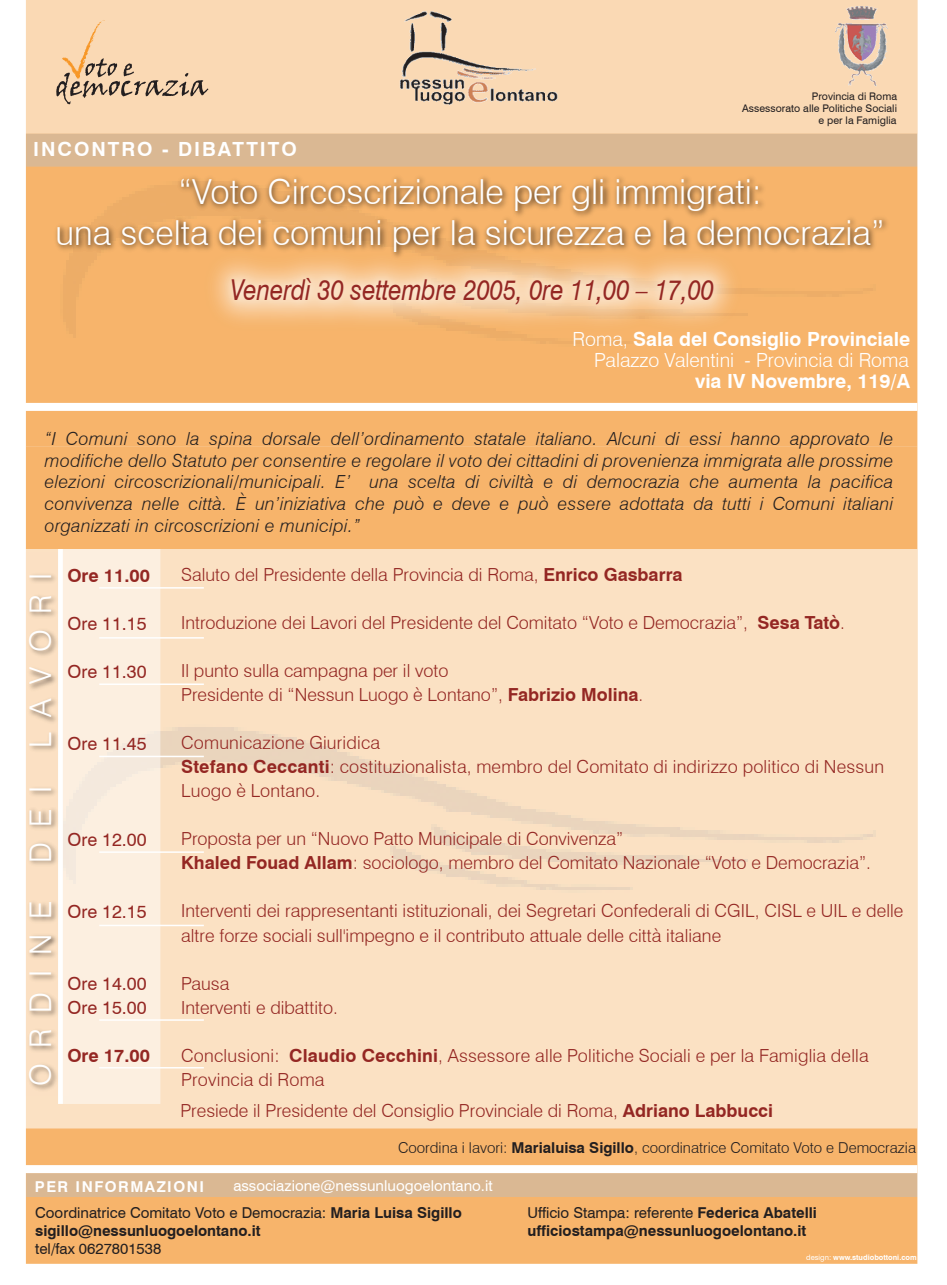
<style>
.page{position:relative;width:947px;height:1285px;background:#fff}
.page>*{position:absolute;margin:0;border:0;box-sizing:border-box;transform-origin:0 0}
.t1{font:300 34.5px/41.4px "Swiss 721 BT";color:#fff;text-align:center}
.t2{font:300 30px "Swiss 721 BT";letter-spacing:.5em;color:#fff}
.t3{font:italic 28.8px "Swiss 721 BT";color:#942723;scale:.83 1}
.t4{font:300 19.5px/21px "Swiss 721 BT";color:#fff;text-align:right}
.t5{font:700 19.5px "Swiss 721 BT";color:#fff}
.t6{font:700 19.5px "Swiss 721 BT";letter-spacing:.1em;color:#fff}
.t7{font:300 18px/24px "Swiss 721 BT";color:#942723}
.t8{font:italic 300 18px/21.6px "Swiss 721 BT";letter-spacing:.02em;color:#231f20;text-align:justify}
.t9{font:18px/24px "Swiss 721 BT";color:#942723}
.t10{font:700 18px "Swiss 721 BT";color:#942723}
.t11{font:700 15px/18px "Swiss 721 BT";color:#231f20}
.t12{font:300 15px "Swiss 721 BT";color:#231f20}
.t13{font:15px "Swiss 721 BT";color:#fff}
.t14{font:15px "Swiss 721 BT";color:#231f20}
.t15{font:700 15px "Swiss 721 BT";letter-spacing:.1em;color:#fff}
.t16{font:10.5px/12px "Swiss 721 BT";letter-spacing:.005em;color:#231f20;text-align:right}
.t17{font:700 7.5px "Swiss 721 BT";color:#fff}
.s1{font-weight:700}
.s2{font-weight:400}
</style>
<div class="page">
<div style="left:26px;top:446px;width:891px;height:817px;background:#f7b46b"></div>
<div style="left:26px;top:0;width:891px;height:446px;background:#f7b46b"></div>
<div style="left:25px;top:549px;width:892px;height:579px;background:#fbe1c3"></div>
<div style="left:63px;top:549px;width:97px;height:554px;background:#fcefe0"></div>
<div style="left:26px;top:134px;width:894px;height:33px;background:#dab893"></div>
<div style="left:26px;top:1172px;width:894px;height:24px;background:#dab893"></div>
<div style="left:24px;top:0;width:893px;height:134px;background:#fad9b4"></div>
<svg style="left:99px;top:586px;width:105px;height:3px"></svg>
<svg style="left:99px;top:636px;width:105px;height:3px"></svg>
<svg style="left:99px;top:682px;width:105px;height:3px"></svg>
<svg style="left:99px;top:754px;width:106px;height:3px"></svg>
<svg style="left:99px;top:850px;width:105px;height:3px"></svg>
<svg style="left:99px;top:923px;width:105px;height:3px"></svg>
<svg style="left:99px;top:1018px;width:105px;height:3px"></svg>
<svg style="left:99px;top:1065px;width:105px;height:3px"></svg>
<div style="left:24px;top:403px;width:893px;height:8px;background:#fff"></div>
<svg style="left:25px;top:1164px;width:892px;height:8px;background:#fdf4ea"></svg>
<img style="left:25px;top:552px;width:38px;height:543px">
<img style="left:25px;top:264px;width:893px;height:62px">
<img style="left:25px;top:166px;width:895px;height:98px">
<img style="left:400px;top:11px;width:158px;height:95px">
<img style="left:835px;top:6px;width:52px;height:81px">
<svg style="left:56px;top:20px;width:152px;height:84px"></svg>
<p class="t6" style="left:33px;top:137px;width:265px">INCONTRO - DIBATTITO</p>
<p class="t16" style="left:742px;top:90px;width:156px">Provincia di Roma<br>Assessorato alle Politiche Sociali e per la Famiglia</p>
<h1 class="t1" style="left:56px;top:170px;width:830px">“Voto Circoscrizionale per gli immigrati:<br>una scelta dei comuni per la sicurezza e la democrazia”</h1>
<h3 class="t3" style="left:231px;top:272px;width:583px">Venerdì 30 settembre 2005, 0re 11,00 – 17,00</h3>
<p class="t4" style="left:572px;top:328px;width:339px">Roma, <span class="s1">Sala del Consiglio Provinciale<br></span>Palazzo Valentini - Provincia di Roma</p>
<p class="t5" style="left:695px;top:369px;width:217px">via IV Novembre, 119/A</p>
<p class="t8" style="left:45px;top:427px;width:850px">“I Comuni sono la spina dorsale dell’ordinamento statale italiano. Alcuni di essi hanno approvato le modifiche dello Statuto per consentire e regolare il voto dei cittadini di provenienza immigrata alle prossime elezioni circoscrizionali/municipali. E’ una scelta di civiltà e di democrazia che aumenta la pacifica convivenza nelle città. È un’iniziativa che può e deve e può essere adottata da tutti i Comuni italiani organizzati in circoscrizioni e municipi.”</p>
<p class="t7" style="left:181px;top:562px;width:503px">Saluto del Presidente della Provincia di Roma, <span class="s1">Enrico Gasbarra</span></p>
<p class="t7" style="left:181px;top:610px;width:665px">Introduzione dei Lavori del Presidente del Comitato “Voto e Democrazia”, <span class="s1">Sesa Tatò</span>.</p>
<p class="t7" style="left:181px;top:658px;width:463px">Il punto sulla campagna per il voto<br>Presidente di “Nessun Luogo è Lontano”, <span class="s1">Fabrizio Molina</span>.</p>
<p class="t7" style="left:181px;top:730px;width:704px">Comunicazione Giuridica<br><span class="s1">Stefano Ceccanti</span>: costituzionalista, membro del Comitato di indirizzo politico di Nessun<br>Luogo è Lontano.</p>
<p class="t7" style="left:181px;top:826px;width:691px">Proposta per un “Nuovo Patto Municipale di Convivenza”<br><span class="s1">Khaled Fouad Allam</span>: sociologo, membro del Comitato Nazionale “Voto e Democrazia”.</p>
<p class="t7" style="left:181px;top:898px;width:723px">Interventi dei rappresentanti istituzionali, dei Segretari Confederali di CGIL, CISL e UIL e delle altre forze sociali sull'impegno e il contributo attuale delle città italiane</p>
<p class="t7" style="left:181px;top:970px;width:158px">Pausa<br>Interventi e dibattito.</p>
<p class="t7" style="left:181px;top:1042px;width:689px">Conclusioni: <span class="s1">Claudio Cecchini</span>, Assessore alle Politiche Sociali e per la Famiglia della<br>Provincia di Roma</p>
<p class="t10" style="left:67px;top:564px;width:84px">Ore 11.00</p>
<p class="t9" style="left:67px;top:611px;width:81px">Ore 11.15</p>
<p class="t9" style="left:67px;top:659px;width:81px">Ore 11.30</p>
<h2 class="t2" style="left:22px;top:748px;width:177px;rotate:-90deg">LAVORI</h2>
<p class="t9" style="left:67px;top:731px;width:81px">Ore 11.45</p>
<h2 class="t2" style="left:22px;top:862px;width:78px;rotate:-90deg">DEI</h2>
<p class="t9" style="left:67px;top:827px;width:81px">Ore 12.00</p>
<h2 class="t2" style="left:22px;top:1085px;width:186px;rotate:-90deg">ORDINE</h2>
<p class="t9" style="left:67px;top:899px;width:81px">Ore 12.15</p>
<p class="t9" style="left:67px;top:971px;width:81px">Ore 14.00<br>Ore 15.00</p>
<p class="t10" style="left:67px;top:1044px;width:84px">Ore 17.00</p>
<p class="t7" style="left:180px;top:1097px;width:594px">Presiede il Presidente del Consiglio Provinciale di Roma, <span class="s1">Adriano Labbucci</span></p>
<p class="t15" style="left:35px;top:1176px;width:171px">PER INFORMAZIONI</p>
<p class="t12" style="left:398px;top:1138px;width:519px">Coordina i lavori: <span class="s1">Marialuisa Sigillo</span>, coordinatrice Comitato Voto e Democrazia</p>
<p class="t13" style="left:233px;top:1175px;width:261px">associazione@nessunluogoelontano.it</p>
<p class="t11" style="left:35px;top:1202px;width:428px"><span class="s2">Coordinatrice Comitato Voto e Democrazia:</span> Maria Luisa Sigillo sigillo@nessunluogoelontano.it</p>
<p class="t14" style="left:35px;top:1238px;width:128px">tel/fax 0627801538</p>
<p class="t11" style="left:527px;top:1202px;width:291px"><span class="s2">Ufficio Stampa: referente</span> Federica Abatelli ufficiostampa@nessunluogoelontano.it</p>
<p class="t17" style="left:806px;top:1252px;width:112px"><span class="s2">design:</span> www.studiobottoni.com</p>
</div>
